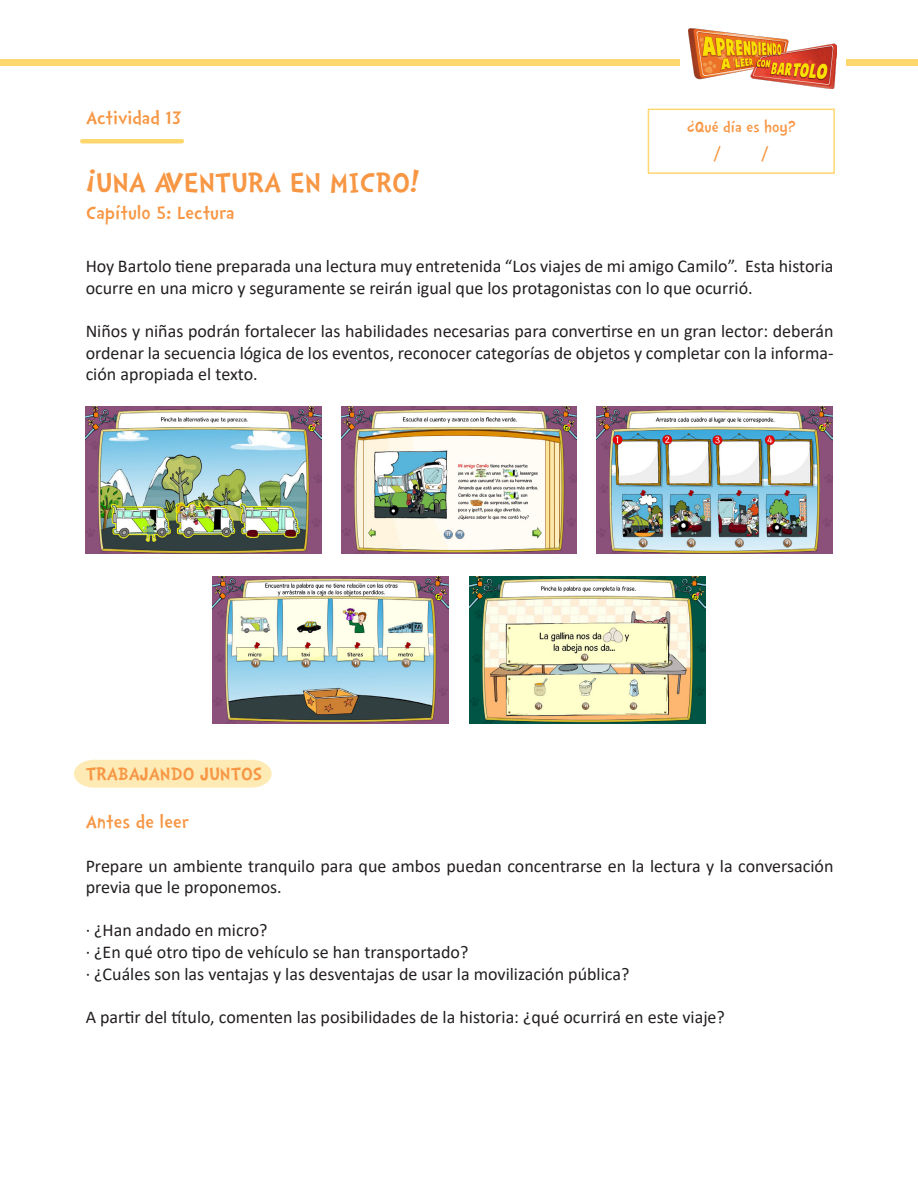
<style>
.page{position:relative;width:918px;height:1188px;background:#fff}
.page>*{position:absolute;margin:0;border:0;box-sizing:border-box;transform-origin:0 0}
.t1{font:300 34.5px "Doctor Soos";color:#f79643}
.t2{font:300 22.5px "Doctor Soos";color:#f79643}
.t3{font:18px/21.6px "Calibri";color:#231f20}
.t4{font:300 18px "Doctor Soos";color:#f79643}
.t5{font:18px "Calibri";color:#f79643}
</style>
<div class="page">
<div style="left:0;top:60px;width:680px;height:6px;background:#fed76e"></div>
<div style="left:847px;top:60px;width:71px;height:6px;background:#fed76e"></div>
<img style="left:689px;top:28px;width:147px;height:61px">
<svg style="left:74px;top:760px;width:198px;height:28px;background:#fdebb9"></svg>
<div style="left:648px;top:109px;width:187px;height:65px;border:2px solid #fed76e"></div>
<hr style="left:82px;top:139px;width:100px;height:4px;background:#fed76e">
<img style="left:86px;top:407px;width:235px;height:147px">
<img style="left:341px;top:407px;width:236px;height:147px">
<img style="left:596px;top:407px;width:236px;height:147px">
<img style="left:213px;top:576px;width:235px;height:147px">
<img style="left:470px;top:576px;width:235px;height:147px">
<p class="t2" style="left:86px;top:106px;width:97px">Actividad 13</p>
<p class="t4" style="left:687px;top:118px;width:111px">¿Qué día es hoy?</p>
<p class="t5" style="left:714px;top:141px;width:8px">/</p>
<p class="t5" style="left:762px;top:141px;width:8px">/</p>
<p class="t1" style="left:86px;top:165px;width:335px">¡UNA AVENTURA EN MICRO!</p>
<p class="t2" style="left:86px;top:202px;width:150px">Capítulo 5: Lectura</p>
<p class="t3" style="left:86px;top:255px;width:749px">Hoy Bartolo tiene preparada una lectura muy entretenida “Los viajes de mi amigo Camilo”. Esta historia ocurre en una micro y seguramente se reirán igual que los protagonistas con lo que ocurrió.</p>
<p class="t3" style="left:86px;top:320px;width:749px;text-align:justify">Niños y niñas podrán fortalecer las habilidades necesarias para convertirse en un gran lector: deberán ordenar la secuencia lógica de los eventos, reconocer categorías de objetos y completar con la informa&shy;ción apropiada el texto.</p>
<p class="t2" style="left:86px;top:762px;width:178px">TRABAJANDO JUNTOS</p>
<p class="t2" style="left:86px;top:811px;width:105px">Antes de leer</p>
<p class="t3" style="left:86px;top:854px;width:749px">Prepare un ambiente tranquilo para que ambos puedan concentrarse en la lectura y la conversación previa que le proponemos.</p>
<p class="t3" style="left:86px;top:919px;width:183px">· ¿Han andado en micro?</p>
<p class="t3" style="left:86px;top:941px;width:384px">· ¿En qué otro tipo de vehículo se han transportado?</p>
<p class="t3" style="left:86px;top:962px;width:545px">· ¿Cuáles son las ventajas y las desventajas de usar la movilización pública?</p>
<p class="t3" style="left:86px;top:1006px;width:641px">A partir del título, comenten las posibilidades de la historia: ¿qué ocurrirá en este viaje?</p>
</div>
